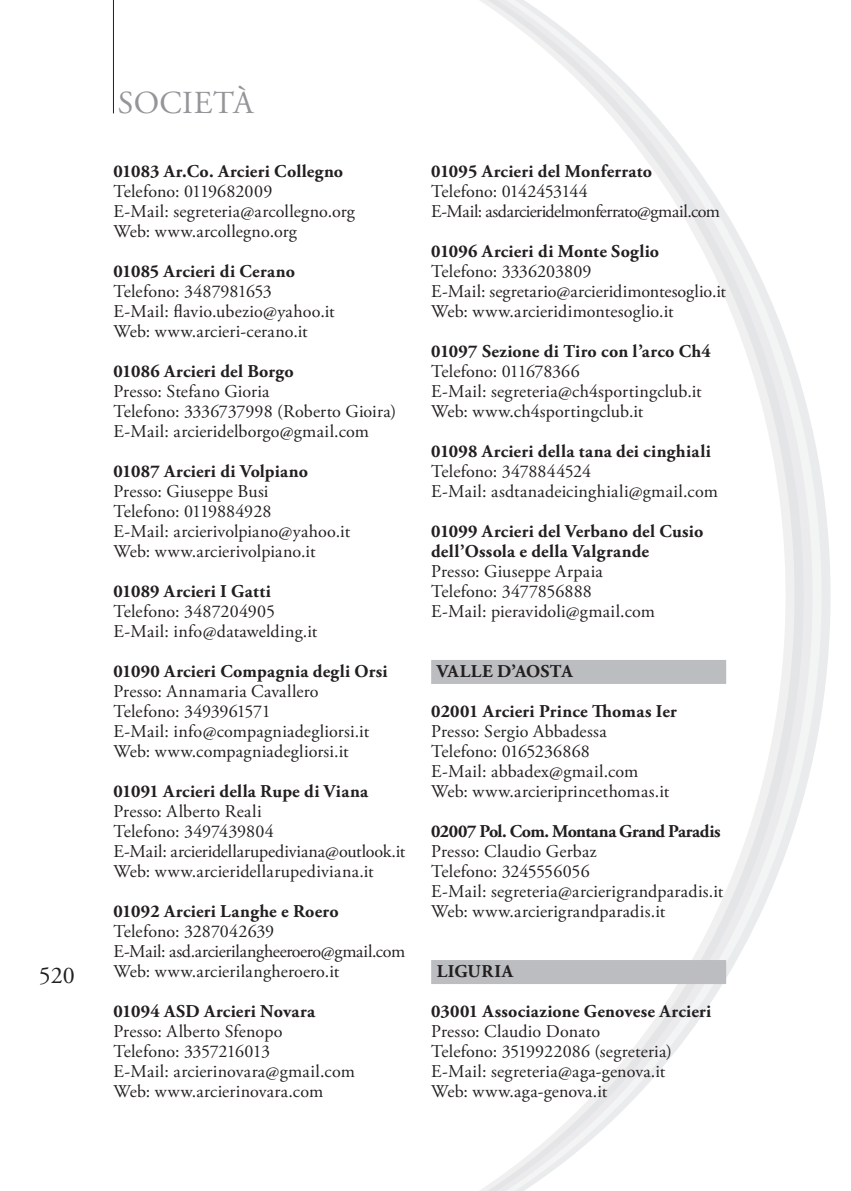
<style>
.page{position:relative;width:851px;height:1191px;background:#fff}
.page>*{position:absolute;margin:0;border:0;box-sizing:border-box;transform-origin:0 0}
.t1{font:32px "Adobe Garamond Pro";letter-spacing:.015em;color:#939598}
.t2{font:24px "Adobe Garamond Pro";color:#231f20}
.t3{font:18px/20px "Adobe Garamond Pro";letter-spacing:.01em;color:#231f20}
.t4{font:700 18px/20px "Adobe Garamond Pro";letter-spacing:.015em;color:#231f20}
.t5{font:18px/20px "Adobe Garamond Pro";letter-spacing:-.025em;color:#231f20}
.t6{font:700 18px "Adobe Garamond Pro";letter-spacing:-.025em;color:#231f20}
.t7{font:700 18px "Adobe Garamond Pro";letter-spacing:.025em;color:#231f20}
</style>
<div class="page">
<svg style="left:812px;top:430px;width:9px;height:331px;fill:#f3f4f4"></svg>
<svg style="left:803px;top:393px;width:9px;height:405px;fill:#ebebed"></svg>
<svg style="left:794px;top:363px;width:9px;height:465px;fill:#eaebec"></svg>
<div style="left:785px;top:337px;width:9px;height:517px;background:#ecedee"></div>
<svg style="left:480px;top:0;width:305px;height:1191px"></svg>
<hr style="left:113px;top:0;width:1px;height:113px;background:#231f20">
<div style="left:431px;top:660px;width:295px;height:24px;background:#bcbdc0"></div>
<div style="left:431px;top:960px;width:295px;height:24px;background:#bcbdc0"></div>
<h2 class="t2" style="left:39px;top:961px;width:37px">520</h2>
<h1 class="t1" style="left:118px;top:84px;width:137px">SOCIETÀ</h1>
<p class="t4" style="left:113px;top:161px;width:231px">01083 Ar.Co. Arcieri Collegno</p>
<p class="t3" style="left:113px;top:182px;width:243px">Telefono: 0119682009<br>E-Mail: segreteria@arcollegno.org<br>Web: www.arcollegno.org</p>
<p class="t4" style="left:113px;top:261px;width:183px">01085 Arcieri di Cerano</p>
<p class="t3" style="left:113px;top:282px;width:223px">Telefono: 3487981653<br>E-Mail: flavio.ubezio@yahoo.it<br>Web: www.arcieri-cerano.it</p>
<p class="t4" style="left:113px;top:361px;width:182px">01086 Arcieri del Borgo</p>
<p class="t3" style="left:113px;top:382px;width:284px">Presso: Stefano Gioria<br>Telefono: 3336737998 (Roberto Gioira)<br>E-Mail: arcieridelborgo@gmail.com</p>
<p class="t4" style="left:113px;top:461px;width:196px">01087 Arcieri di Volpiano</p>
<p class="t3" style="left:113px;top:482px;width:238px">Presso: Giuseppe Busi<br>Telefono: 0119884928<br>E-Mail: arcierivolpiano@yahoo.it<br>Web: www.arcierivolpiano.it</p>
<p class="t4" style="left:113px;top:581px;width:159px">01089 Arcieri I Gatti</p>
<p class="t3" style="left:113px;top:602px;width:205px">Telefono: 3487204905<br>E-Mail: info@datawelding.it</p>
<p class="t4" style="left:113px;top:661px;width:276px">01090 Arcieri Compagnia degli Orsi</p>
<p class="t3" style="left:113px;top:682px;width:257px">Presso: Annamaria Cavallero<br>Telefono: 3493961571<br>E-Mail: info@compagniadegliorsi.it<br>Web: www.compagniadegliorsi.it</p>
<p class="t4" style="left:113px;top:781px;width:256px">01091 Arcieri della Rupe di Viana</p>
<p class="t3" style="left:113px;top:802px;width:293px">Presso: Alberto Reali<br>Telefono: 3497439804<br>E-Mail: arcieridellarupediviana@outlook.it Web: www.arcieridellarupediviana.it</p>
<p class="t4" style="left:113px;top:901px;width:227px">01092 Arcieri Langhe e Roero</p>
<p class="t3" style="left:113px;top:922px;width:293px">Telefono: 3287042639<br>E-Mail: asd.arcierilangheeroero@gmail.com<br>Web: www.arcierilangheroero.it</p>
<p class="t4" style="left:113px;top:1001px;width:203px">01094 ASD Arcieri Novara</p>
<p class="t3" style="left:113px;top:1022px;width:243px">Presso: Alberto Sfenopo<br>Telefono: 3357216013<br>E-Mail: arcierinovara@gmail.com<br>Web: www.arcierinovara.com</p>
<p class="t4" style="left:431px;top:161px;width:222px">01095 Arcieri del Monferrato</p>
<p class="t5" style="left:431px;top:182px;width:290px">Telefono: 0142453144<br>E-Mail: asdarcieridelmonferrato@gmail.com</p>
<p class="t4" style="left:431px;top:241px;width:229px">01096 Arcieri di Monte Soglio</p>
<p class="t3" style="left:431px;top:262px;width:296px">Telefono: 3336203809<br>E-Mail: segretario@arcieridimontesoglio.it<br>Web: www.arcieridimontesoglio.it</p>
<p class="t4" style="left:431px;top:341px;width:281px">01097 Sezione di Tiro con l’arco Ch4</p>
<p class="t3" style="left:431px;top:362px;width:272px">Telefono: 011678366<br>E-Mail: segreteria@ch4sportingclub.it<br>Web: www.ch4sportingclub.it</p>
<p class="t4" style="left:431px;top:441px;width:281px">01098 Arcieri della tana dei cinghiali</p>
<p class="t3" style="left:431px;top:462px;width:288px">Telefono: 3478844524<br>E-Mail: asdtanadeicinghiali@gmail.com</p>
<p class="t4" style="left:431px;top:521px;width:274px">01099 Arcieri del Verbano del Cusio dell’Ossola e della Valgrande</p>
<p class="t3" style="left:431px;top:562px;width:225px">Presso: Giuseppe Arpaia<br>Telefono: 3477856888<br>E-Mail: pieravidoli@gmail.com</p>
<p class="t7" style="left:437px;top:660px;width:137px">VALLE D’AOSTA</p>
<p class="t4" style="left:431px;top:701px;width:247px">02001 Arcieri Prince Thomas Ier</p>
<p class="t3" style="left:431px;top:722px;width:240px">Presso: Sergio Abbadessa<br>Telefono: 0165236868<br>E-Mail: abbadex@gmail.com<br>Web: www.arcieriprincethomas.it</p>
<p class="t6" style="left:431px;top:820px;width:291px">02007 Pol. Com. Montana Grand Paradis</p>
<p class="t3" style="left:431px;top:842px;width:294px">Presso: Claudio Gerbaz<br>Telefono: 3245556056<br>E-Mail: segreteria@arcierigrandparadis.it<br>Web: www.arcierigrandparadis.it</p>
<p class="t7" style="left:437px;top:960px;width:78px">LIGURIA</p>
<p class="t4" style="left:431px;top:1001px;width:281px">03001 Associazione Genovese Arcieri</p>
<p class="t3" style="left:431px;top:1022px;width:242px">Presso: Claudio Donato<br>Telefono: 3519922086 (segreteria)<br>E-Mail: segreteria@aga-genova.it<br>Web: www.aga-genova.it</p>
</div>
